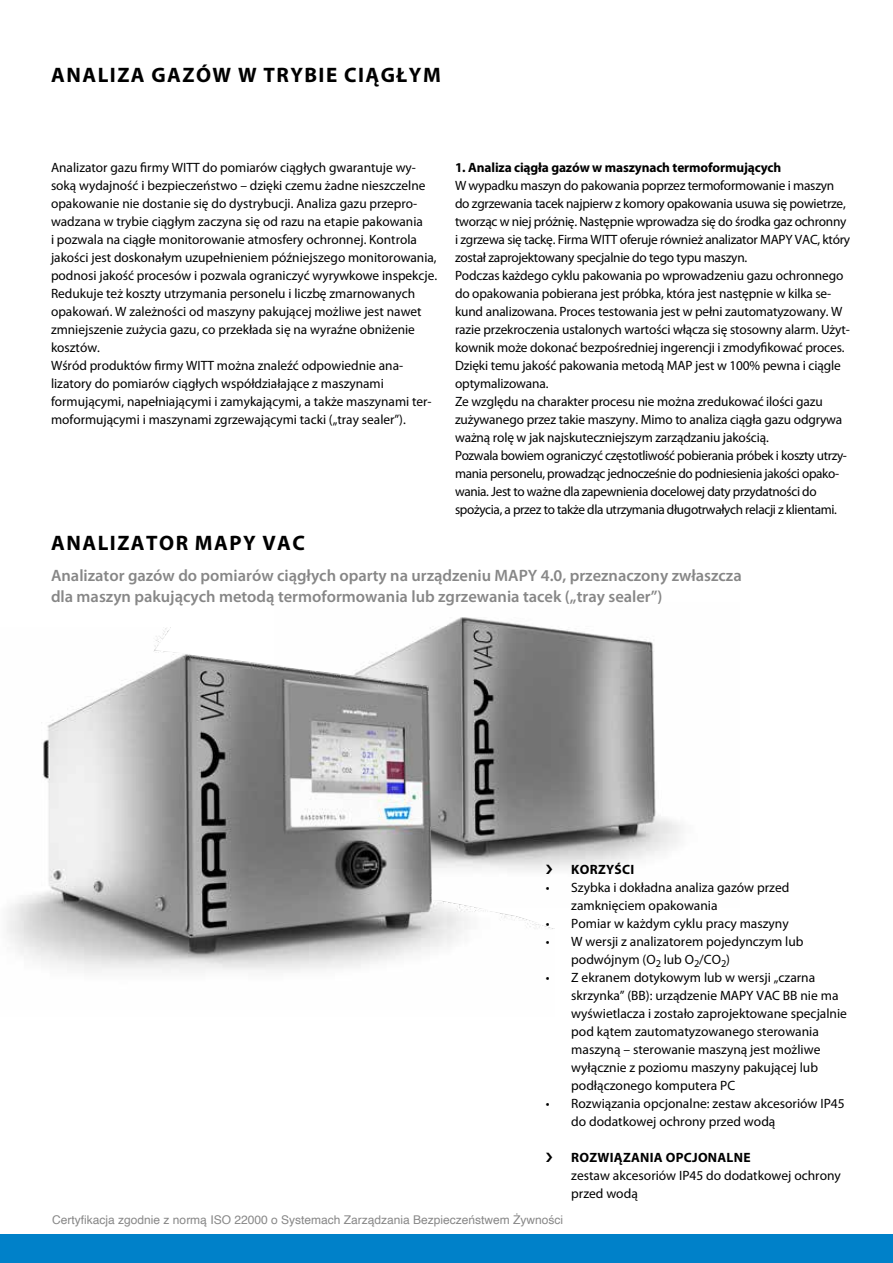
<style>
.page{position:relative;width:893px;height:1263px;background:#fff}
.page>*{position:absolute;margin:0;border:0;box-sizing:border-box;transform-origin:0 0}
.t1{font:700 21px "Myriad Pro";letter-spacing:.07em;color:#000}
.t2{font:600 16.5px/21px "Myriad Pro";color:#878787}
.t3{font:13.5px/18px "Myriad Pro";color:#000}
.t4{font:13.5px/18px "Myriad Pro";letter-spacing:-.02em;color:#000}
.t5{font:700 13.5px "Myriad Pro";letter-spacing:-.01em;color:#000}
.t6{font:700 13.5px "Myriad Pro";letter-spacing:.02em;color:#000}
.t7{font:12px "Helvetica";color:#878787}
</style>
<div class="page">
<div style="left:0;top:1234px;width:893px;height:29px;background:#0081c9"></div>
<img style="left:443px;top:617px;width:238px;height:252px">
<img style="left:7px;top:627px;width:548px;height:344px">
<svg style="left:546px;top:864px;width:6px;height:10px"></svg>
<h1 class="t1" style="left:51px;top:61px;width:391px">ANALIZA GAZÓW W TRYBIE CIĄGŁYM</h1>
<p class="t3" style="left:51px;top:158px;width:388px">Analizator gazu firmy WITT do pomiarów ciągłych gwarantuje wy&shy;soką wydajność i bezpieczeństwo – dzięki czemu żadne nieszczelne opakowanie nie dostanie się do dystrybucji. Analiza gazu przepro&shy;wadzana w trybie ciągłym zaczyna się od razu na etapie pakowania<br>i pozwala na ciągłe monitorowanie atmosfery ochronnej. Kontrola jakości jest doskonałym uzupełnieniem późniejszego monitorowania, podnosi jakość procesów i pozwala ograniczyć wyrywkowe inspekcje.<br>Redukuje też koszty utrzymania personelu i liczbę zmarnowanych opakowań. W zależności od maszyny pakującej możliwe jest nawet zmniejszenie zużycia gazu, co przekłada się na wyraźne obniżenie kosztów.<br>Wśród produktów firmy WITT można znaleźć odpowiednie ana&shy;lizatory do pomiarów ciągłych współdziałające z maszynami formującymi, napełniającymi i zamykającymi, a także maszynami ter&shy;moformującymi i maszynami zgrzewającymi tacki („tray sealer”).</p>
<p class="t5" style="left:455px;top:158px;width:328px">1. Analiza ciągła gazów w maszynach termoformujących</p>
<p class="t4" style="left:455px;top:176px;width:397px">W wypadku maszyn do pakowania poprzez termoformowanie i maszyn do zgrzewania tacek najpierw z komory opakowania usuwa się powietrze, tworząc w niej próżnię. Następnie wprowadza się do środka gaz ochronny i zgrzewa się tackę. Firma WITT oferuje również analizator MAPY VAC, który został zaprojektowany specjalnie do tego typu maszyn.<br>Podczas każdego cyklu pakowania po wprowadzeniu gazu ochronnego do opakowania pobierana jest próbka, która jest następnie w kilka se&shy;kund analizowana. Proces testowania jest w pełni zautomatyzowany. W razie przekroczenia ustalonych wartości włącza się stosowny alarm. Użyt&shy;kownik może dokonać bezpośredniej ingerencji i zmodyfikować proces.<br>Dzięki temu jakość pakowania metodą MAP jest w 100% pewna i ciągle optymalizowana.<br>Ze względu na charakter procesu nie można zredukować ilości gazu zużywanego przez takie maszyny. Mimo to analiza ciągła gazu odgrywa ważną rolę w jak najskuteczniejszym zarządzaniu jakością.<br>Pozwala bowiem ograniczyć częstotliwość pobierania próbek i koszty utrzy&shy;mania personelu, prowadząc jednocześnie do podniesienia jakości opako&shy;wania. Jest to ważne dla zapewnienia docelowej daty przydatności do spożycia, a przez to także dla utrzymania długotrwałych relacji z klientami.</p>
<h1 class="t1" style="left:51px;top:529px;width:255px">ANALIZATOR MAPY VAC</h1>
<p class="t2" style="left:51px;top:564px;width:692px">Analizator gazów do pomiarów ciągłych oparty na urządzeniu MAPY 4.0, przeznaczony zwłaszcza dla maszyn pakujących metodą termoformowania lub zgrzewania tacek („tray sealer”)</p>
<p class="t6" style="left:571px;top:860px;width:64px">KORZYŚCI</p>
<p class="t3" style="left:571px;top:878px;width:220px;text-indent:-26px">• Szybka i dokładna analiza gazów przed zamknięciem opakowania</p>
<p class="t3" style="left:546px;top:914px;width:245px">• Pomiar w każdym cyklu pracy maszyny</p>
<p class="t3" style="left:571px;top:932px;width:234px;text-indent:-26px">• W wersji z analizatorem pojedynczym lub podwójnym (O<sub>2</sub> lub O<sub>2</sub>/CO<sub>2</sub>)</p>
<p class="t3" style="left:571px;top:968px;width:277px;text-indent:-26px">• Z ekranem dotykowym lub w wersji „czarna skrzynka” (BB): urządzenie MAPY VAC BB nie ma wyświetlacza i zostało zaprojektowane specjalnie pod kątem zautomatyzowanego sterowania maszyną – sterowanie maszyną jest możliwe wyłącznie z poziomu maszyny pakującej lub podłączonego komputera PC</p>
<p class="t3" style="left:571px;top:1094px;width:275px;text-indent:-26px">• Rozwiązania opcjonalne: zestaw akcesoriów IP45 do dodatkowej ochrony przed wodą</p>
<p class="t6" style="left:571px;top:1148px;width:181px">ROZWIĄZANIA OPCJONALNE</p>
<p class="t3" style="left:571px;top:1166px;width:271px">zestaw akcesoriów IP45 do dodatkowej ochrony przed wodą</p>
<p class="t7" style="left:52px;top:1210px;width:512px">Certyfikacja zgodnie z normą ISO 22000 o Systemach Zarządzania Bezpieczeństwem Żywności</p>
</div>
